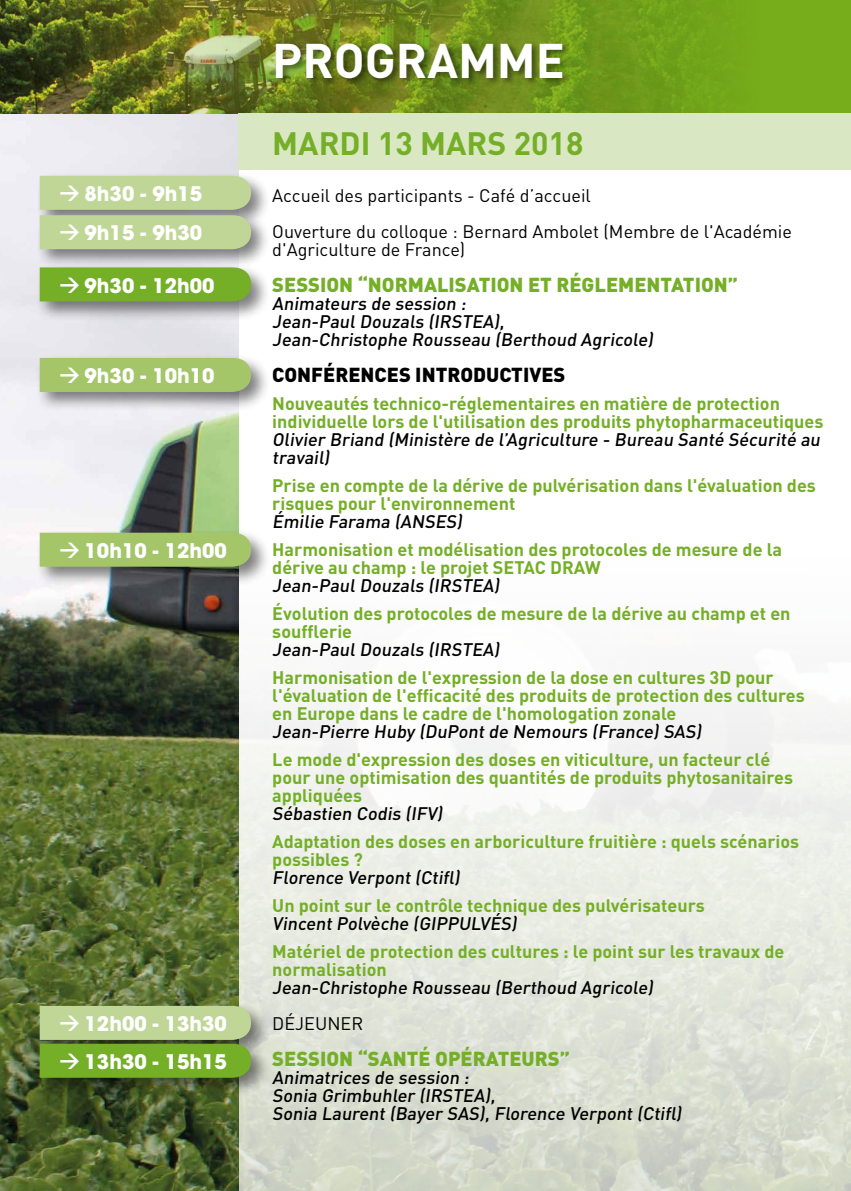
<style>
.page{position:relative;width:851px;height:1191px;background:#fff}
.page>*{position:absolute;margin:0;border:0;box-sizing:border-box;transform-origin:0 0}
.t1{font:700 48px "DIN";color:#fff}
.t2{font:700 32px "DIN";color:#74af27}
.t3{font:700 20px "Avant Garde";color:#fff}
.t4{font:900 20px "DIN";color:#74af27}
.t5{font:900 20px "DIN";color:#000}
.t6{font:700 18px/18px "DIN";color:#74af27}
.t7{font:500 18px/18px "DIN";color:#000}
.t8{font:18px/36px "DIN";color:#000}
.s1{font-family:"DIN"}
</style>
<div class="page">
<img style="left:238px;top:587px;width:612px;height:604px">
<img style="left:0;top:113px;width:238px;height:1078px">
<div style="left:0;top:0;width:850px;height:113px;background:#77ad1a"></div>
<img style="left:0;top:0;width:718px;height:113px">
<div style="left:274px;top:41px;width:298px;height:46px;background:#000;opacity:.5"></div>
<div style="left:238px;top:113px;width:612px;height:57px;background:#dae7c3"></div>
<div style="left:36px;top:172px;width:234px;height:58px;background:#000;opacity:.5"></div>
<div style="left:36px;top:1002px;width:234px;height:58px;background:#000;opacity:.5"></div>
<div style="left:36px;top:211px;width:234px;height:59px;background:#000;opacity:.5"></div>
<svg style="left:40px;top:176px;width:212px;height:73px"></svg>
<div style="left:36px;top:263px;width:234px;height:59px;background:#000;opacity:.5"></div>
<div style="left:40px;top:267px;width:212px;height:34px;background:#74af27"></div>
<div style="left:36px;top:354px;width:234px;height:58px;background:#000;opacity:.5"></div>
<div style="left:40px;top:358px;width:212px;height:34px;background:#a4c669"></div>
<div style="left:36px;top:529px;width:234px;height:58px;background:#000;opacity:.5"></div>
<svg style="left:40px;top:532px;width:212px;height:35px"></svg>
<div style="left:36px;top:1039px;width:234px;height:59px;background:#000;opacity:.5"></div>
<svg style="left:40px;top:1006px;width:212px;height:71px"></svg>
<p class="t3" style="left:59px;top:181px;width:144px"><span class="s1">&gt;</span> 8h30 - 9h15</p>
<p class="t3" style="left:59px;top:220px;width:144px"><span class="s1">&gt;</span> 9h15 - 9h30</p>
<p class="t3" style="left:59px;top:272px;width:156px"><span class="s1">&gt;</span> 9h30 - 12h00</p>
<p class="t3" style="left:59px;top:363px;width:156px"><span class="s1">&gt;</span> 9h30 - 10h10</p>
<p class="t3" style="left:59px;top:537px;width:169px"><span class="s1">&gt;</span> 10h10 - 12h00</p>
<p class="t3" style="left:59px;top:1010px;width:169px"><span class="s1">&gt;</span> 12h00 - 13h30</p>
<p class="t3" style="left:59px;top:1048px;width:169px"><span class="s1">&gt;</span> 13h30 - 15h15</p>
<h1 class="t1" style="left:272px;top:29px;width:294px">PROGRAMME</h1>
<h2 class="t2" style="left:272px;top:123px;width:312px">MARDI 13 MARS 2018</h2>
<p class="t8" style="left:272px;top:177px;width:521px">Accueil des participants - Café d’accueil<br>Ouverture du colloque : Bernard Ambolet (Membre de l'Académie</p>
<p class="t8" style="left:272px;top:231px;width:194px">d'Agriculture de France)</p>
<p class="t4" style="left:272px;top:271px;width:467px">SESSION “NORMALISATION ET RÉGLEMENTATION”</p>
<p class="t7" style="left:272px;top:294px;width:385px">Animateurs de session :<br>Jean-Paul Douzals (IRSTEA),<br>Jean-Christophe Rousseau (Berthoud Agricole)</p>
<p class="t5" style="left:272px;top:361px;width:294px">CONFÉRENCES INTRODUCTIVES</p>
<p class="t6" style="left:272px;top:393px;width:552px">Nouveautés technico-réglementaires en matière de protection individuelle lors de l'utilisation des produits phytopharmaceutiques</p>
<p class="t7" style="left:272px;top:430px;width:552px">Olivier Briand (Ministère de l’Agriculture - Bureau Santé Sécurité au travail)</p>
<p class="t6" style="left:272px;top:475px;width:545px">Prise en compte de la dérive de pulvérisation dans l'évaluation des risques pour l'environnement</p>
<p class="t7" style="left:272px;top:512px;width:194px">Émilie Farama (ANSES)</p>
<p class="t6" style="left:272px;top:539px;width:511px">Harmonisation et modélisation des protocoles de mesure de la dérive au champ : le projet SETAC DRAW</p>
<p class="t7" style="left:272px;top:576px;width:232px">Jean-Paul Douzals (IRSTEA)</p>
<p class="t6" style="left:272px;top:603px;width:519px">Évolution des protocoles de mesure de la dérive au champ et en soufflerie</p>
<p class="t7" style="left:272px;top:640px;width:232px">Jean-Paul Douzals (IRSTEA)</p>
<p class="t6" style="left:272px;top:667px;width:534px">Harmonisation de l'expression de la dose en cultures 3D pour l'évaluation de l'efficacité des produits de protection des cultures en Europe dans le cadre de l'homologation zonale</p>
<p class="t7" style="left:272px;top:722px;width:434px">Jean-Pierre Huby (DuPont de Nemours (France) SAS)</p>
<p class="t6" style="left:272px;top:749px;width:522px">Le mode d'expression des doses en viticulture, un facteur clé pour une optimisation des quantités de produits phytosanitaires appliquées</p>
<p class="t7" style="left:272px;top:804px;width:175px">Sébastien Codis (IFV)</p>
<p class="t6" style="left:272px;top:831px;width:528px">Adaptation des doses en arboriculture fruitière : quels scénarios possibles ?</p>
<p class="t7" style="left:272px;top:868px;width:192px">Florence Verpont (Ctifl)</p>
<p class="t6" style="left:272px;top:895px;width:434px">Un point sur le contrôle technique des pulvérisateurs</p>
<p class="t7" style="left:272px;top:914px;width:249px">Vincent Polvèche (GIPPULVÉS)</p>
<p class="t6" style="left:272px;top:941px;width:513px">Matériel de protection des cultures : le point sur les travaux de normalisation</p>
<p class="t7" style="left:272px;top:978px;width:385px">Jean-Christophe Rousseau (Berthoud Agricole)</p>
<p class="t8" style="left:272px;top:1005px;width:92px">DÉJEUNER</p>
<p class="t4" style="left:272px;top:1045px;width:299px">SESSION “SANTÉ OPÉRATEURS”</p>
<p class="t7" style="left:272px;top:1068px;width:414px">Animatrices de session :<br>Sonia Grimbuhler (IRSTEA),<br>Sonia Laurent (Bayer SAS), Florence Verpont (Ctifl)</p>
</div>
